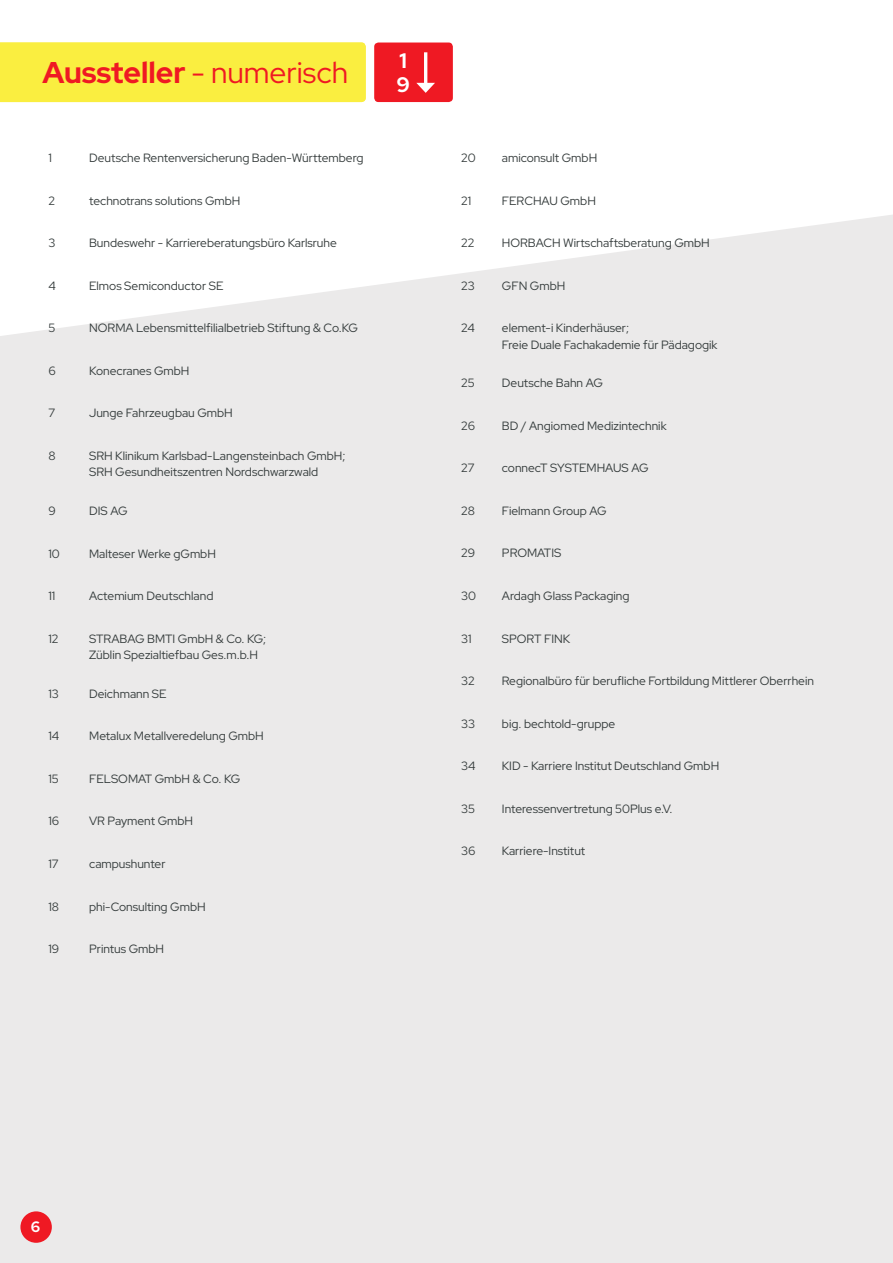
<style>
.page{position:relative;width:893px;height:1263px;background:#fff}
.page>*{position:absolute;margin:0;border:0;box-sizing:border-box;transform-origin:0 0}
.t1{font:700 30px "Red Hat Display";color:#ef1923}
.t2{font:700 21px/24.6px "Red Hat Display";color:#fff}
.t3{font:700 15px "Red Hat Display";color:#fff}
.t4{font:12px/16.5px "Red Hat Display";color:#333a3a}
.s1{font-weight:400}
</style>
<div class="page">
<div style="left:0;top:215px;width:892px;height:1048px;background:#ebeaea"></div>
<svg style="left:892px;top:215px;width:1px;height:1048px"></svg>
<div style="left:0;top:43px;width:366px;height:59px;background:#faee40"></div>
<div style="left:374px;top:43px;width:79px;height:59px;background:#ef1923;border-radius:4px"></div>
<hr style="left:424px;top:52px;width:3px;height:34px;background:#fff">
<svg style="left:416px;top:83px;width:19px;height:10px"></svg>
<div style="left:20px;top:1211px;width:32px;height:32px;background:#ef1923;border-radius:50%"></div>
<h1 class="t1" style="left:43px;top:53px;width:307px">Aussteller <span class="s1">- numerisch</span></h1>
<h2 class="t2" style="left:396px;top:48px;width:15px">1<br>9</h2>
<p class="t4" style="left:49px;top:149px;width:5px">1</p>
<p class="t4" style="left:89px;top:149px;width:276px">Deutsche Rentenversicherung Baden-Württemberg</p>
<p class="t4" style="left:49px;top:192px;width:8px">2</p>
<p class="t4" style="left:89px;top:192px;width:153px">technotrans solutions GmbH</p>
<p class="t4" style="left:49px;top:234px;width:8px">3</p>
<p class="t4" style="left:89px;top:234px;width:249px">Bundeswehr - Karriereberatungsbüro Karlsruhe</p>
<p class="t4" style="left:49px;top:277px;width:9px">4</p>
<p class="t4" style="left:89px;top:277px;width:136px">Elmos Semiconductor SE</p>
<p class="t4" style="left:49px;top:319px;width:8px">5</p>
<p class="t4" style="left:89px;top:319px;width:270px">NORMA Lebensmittelfilialbetrieb Stiftung &amp; Co.KG</p>
<p class="t4" style="left:49px;top:362px;width:9px">6</p>
<p class="t4" style="left:89px;top:362px;width:102px">Konecranes GmbH</p>
<p class="t4" style="left:49px;top:405px;width:8px">7</p>
<p class="t4" style="left:89px;top:405px;width:145px">Junge Fahrzeugbau GmbH</p>
<p class="t4" style="left:49px;top:447px;width:9px">8</p>
<p class="t4" style="left:89px;top:447px;width:258px">SRH Klinikum Karlsbad-Langensteinbach GmbH;<br>SRH Gesundheitszentren Nordschwarzwald</p>
<p class="t4" style="left:49px;top:502px;width:9px">9</p>
<p class="t4" style="left:89px;top:502px;width:40px">DIS AG</p>
<p class="t4" style="left:49px;top:545px;width:13px">10</p>
<p class="t4" style="left:89px;top:545px;width:128px">Malteser Werke gGmbH</p>
<p class="t4" style="left:49px;top:587px;width:8px">11</p>
<p class="t4" style="left:89px;top:587px;width:126px">Actemium Deutschland</p>
<p class="t4" style="left:49px;top:630px;width:11px">12</p>
<p class="t4" style="left:89px;top:630px;width:179px">STRABAG BMTI GmbH &amp; Co. KG;<br>Züblin Spezialtiefbau Ges.m.b.H</p>
<p class="t4" style="left:49px;top:685px;width:12px">13</p>
<p class="t4" style="left:89px;top:685px;width:79px">Deichmann SE</p>
<p class="t4" style="left:49px;top:728px;width:12px">14</p>
<p class="t4" style="left:89px;top:728px;width:176px">Metalux Metallveredelung GmbH</p>
<p class="t4" style="left:49px;top:770px;width:12px">15</p>
<p class="t4" style="left:89px;top:770px;width:152px">FELSOMAT GmbH &amp; Co. KG</p>
<p class="t4" style="left:49px;top:813px;width:12px">16</p>
<p class="t4" style="left:89px;top:813px;width:105px">VR Payment GmbH</p>
<p class="t4" style="left:49px;top:855px;width:12px">17</p>
<p class="t4" style="left:89px;top:855px;width:78px">campushunter</p>
<p class="t4" style="left:49px;top:898px;width:12px">18</p>
<p class="t4" style="left:89px;top:898px;width:118px">phi-Consulting GmbH</p>
<p class="t4" style="left:49px;top:940px;width:12px">19</p>
<p class="t4" style="left:89px;top:940px;width:76px">Printus GmbH</p>
<p class="t4" style="left:461px;top:149px;width:16px">20</p>
<p class="t4" style="left:502px;top:149px;width:97px">amiconsult GmbH</p>
<p class="t4" style="left:461px;top:192px;width:11px">21</p>
<p class="t4" style="left:502px;top:192px;width:95px">FERCHAU GmbH</p>
<p class="t4" style="left:461px;top:234px;width:15px">22</p>
<p class="t4" style="left:502px;top:234px;width:209px">HORBACH Wirtschaftsberatung GmbH</p>
<p class="t4" style="left:461px;top:277px;width:15px">23</p>
<p class="t4" style="left:502px;top:277px;width:65px">GFN GmbH</p>
<p class="t4" style="left:461px;top:319px;width:15px">24</p>
<p class="t4" style="left:502px;top:319px;width:217px">element-i Kinderhäuser;<br>Freie Duale Fachakademie für Pädagogik</p>
<p class="t4" style="left:461px;top:375px;width:15px">25</p>
<p class="t4" style="left:502px;top:375px;width:103px">Deutsche Bahn AG</p>
<p class="t4" style="left:461px;top:417px;width:15px">26</p>
<p class="t4" style="left:502px;top:417px;width:166px">BD / Angiomed Medizintechnik</p>
<p class="t4" style="left:461px;top:460px;width:15px">27</p>
<p class="t4" style="left:502px;top:460px;width:148px">connecT SYSTEMHAUS AG</p>
<p class="t4" style="left:461px;top:502px;width:15px">28</p>
<p class="t4" style="left:502px;top:502px;width:106px">Fielmann Group AG</p>
<p class="t4" style="left:461px;top:545px;width:15px">29</p>
<p class="t4" style="left:502px;top:545px;width:61px">PROMATIS</p>
<p class="t4" style="left:461px;top:587px;width:16px">30</p>
<p class="t4" style="left:502px;top:587px;width:129px">Ardagh Glass Packaging</p>
<p class="t4" style="left:461px;top:630px;width:12px">31</p>
<p class="t4" style="left:502px;top:630px;width:70px">SPORT FINK</p>
<p class="t4" style="left:461px;top:672px;width:15px">32</p>
<p class="t4" style="left:502px;top:672px;width:314px">Regionalbüro für berufliche Fortbildung Mittlerer Oberrhein</p>
<p class="t4" style="left:461px;top:715px;width:15px">33</p>
<p class="t4" style="left:502px;top:715px;width:115px">big. bechtold-gruppe</p>
<p class="t4" style="left:461px;top:757px;width:16px">34</p>
<p class="t4" style="left:502px;top:757px;width:219px">KID - Karriere Institut Deutschland GmbH</p>
<p class="t4" style="left:461px;top:800px;width:15px">35</p>
<p class="t4" style="left:502px;top:800px;width:172px">Interessenvertretung 50Plus e.V.</p>
<p class="t4" style="left:461px;top:842px;width:16px">36</p>
<p class="t4" style="left:502px;top:842px;width:85px">Karriere-Institut</p>
<p class="t3" style="left:31px;top:1216px;width:11px">6</p>
</div>
